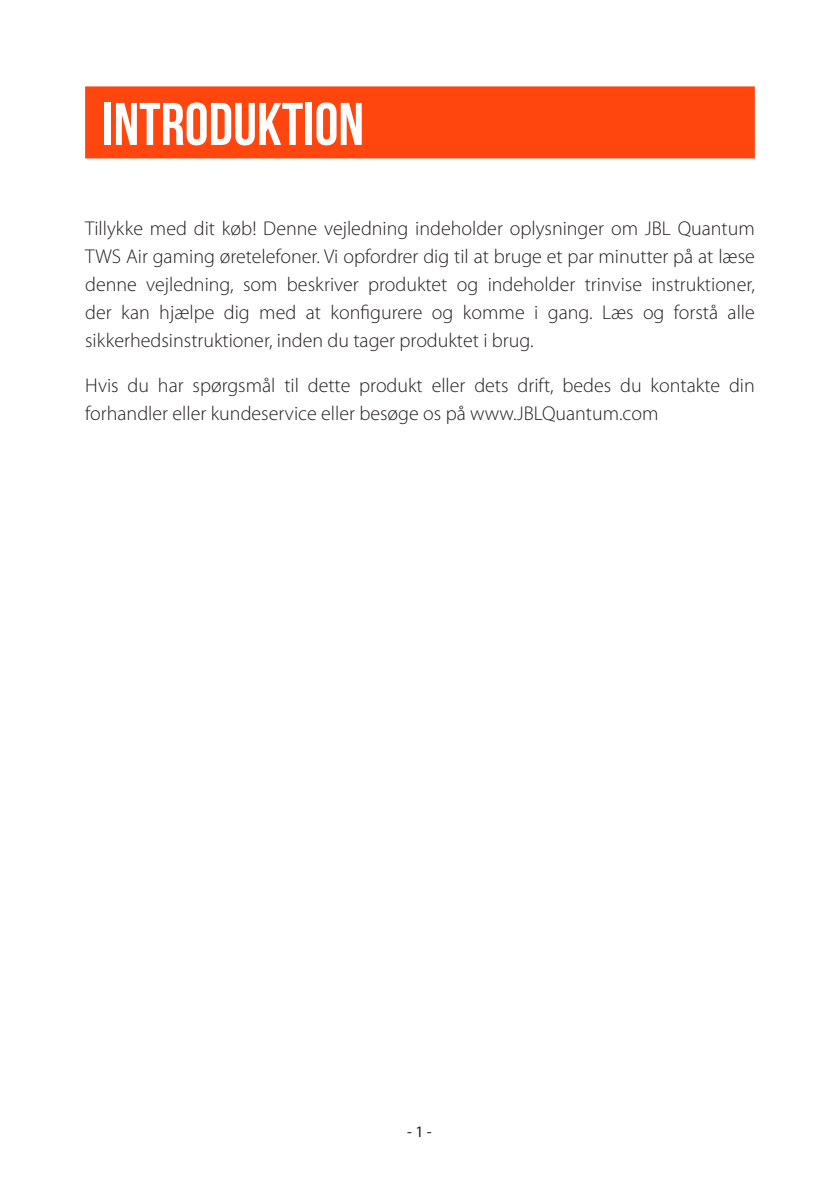
<style>
.page{position:relative;width:840px;height:1191px;background:#fff}
.page>*{position:absolute;margin:0;border:0;box-sizing:border-box;transform-origin:0 0}
.Title1{font:700 60px "Bebas Neue";color:#fff}
.Body{font:300 20px/28px "Myriad Pro";color:#231f20;text-align:justify}
.t1{font:16px "Myriad Pro";color:#231f20}
</style>
<div class="page">
<div style="left:85px;top:86px;width:669px;height:72px;background:#ff460f"></div>
<p class="Title1" style="left:102px;top:91px;width:263px">INTRODUKTION</p>
<p class="Body" style="left:85px;top:214px;width:671px">Tillykke med dit køb! Denne vejledning indeholder oplysninger om JBL Quantum TWS Air gaming øretelefoner. Vi opfordrer dig til at bruge et par minutter på at læse denne vejledning, som beskriver produktet og indeholder trinvise instruktioner, der kan hjælpe dig med at konfigurere og komme i gang. Læs og forstå alle sikkerhedsinstruktioner, inden du tager produktet i brug.</p>
<p class="Body" style="left:85px;top:371px;width:670px">Hvis du har spørgsmål til dette produkt eller dets drift, bedes du kontakte din forhandler eller kundeservice eller besøge os på www.JBLQuantum.com</p>
<p class="t1" style="left:407px;top:1122px;width:26px">- 1 -</p>
</div>
